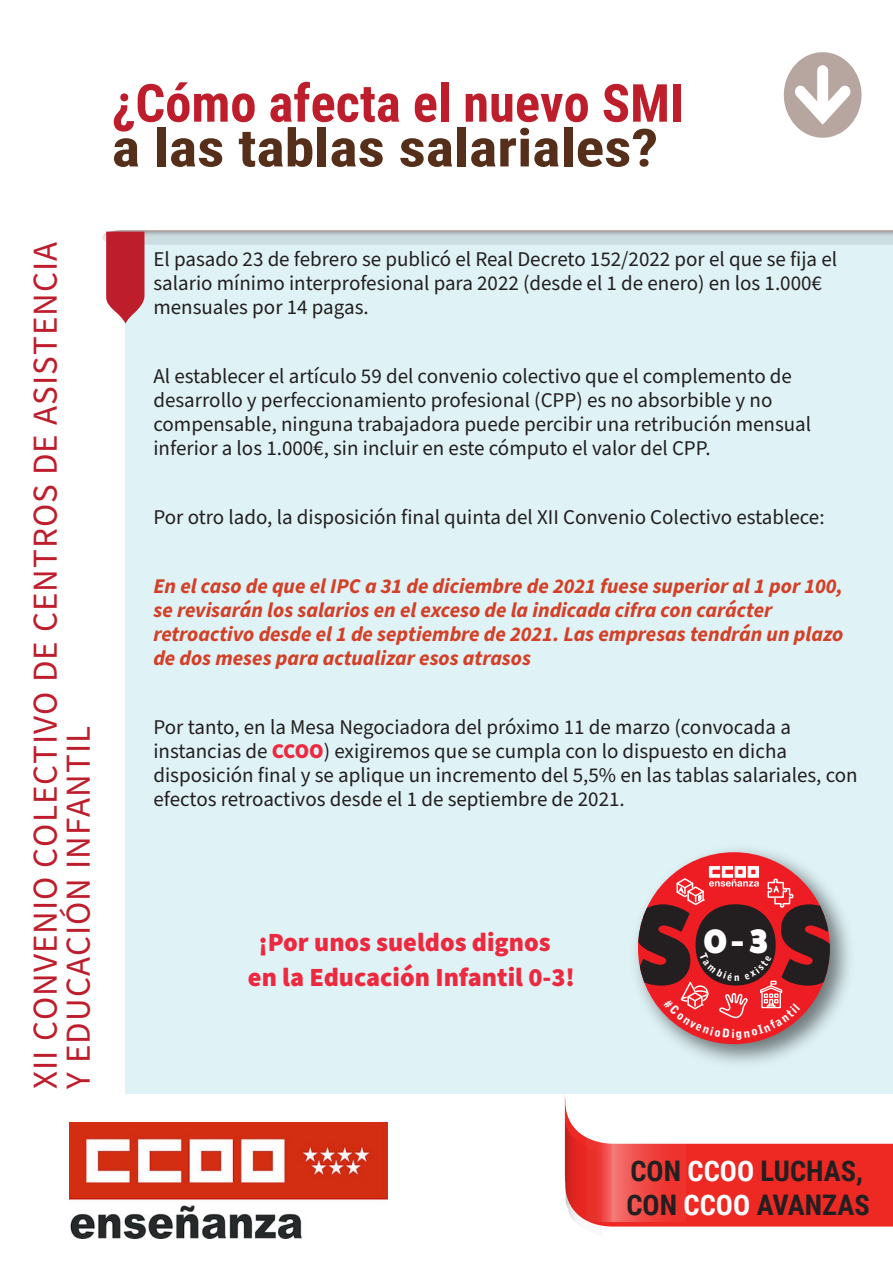
<style>
.page{position:relative;width:893px;height:1263px;background:#fff}
.page>*{position:absolute;margin:0;border:0;box-sizing:border-box;transform-origin:0 0}
.t1{font:800 112.8px "Fat Frank";color:#231f20}
.t2{font:700 52.5px "Roboto Condensed";color:#be1d2c}
.t3{font:700 52.5px "Roboto Condensed";color:#562f1a;scale:1.14 1}
.t4{font:34.95px/33px "Source Sans Pro";letter-spacing:.03em;color:#be1d2c}
.t5{font:800 33.9px "Fat Frank";color:#fff}
.t6{font:700 28.35px/34px "Roboto Condensed";color:#231f20}
.t7{font:900 26.25px/34.5px "Source Sans Pro";color:#ed293f;text-align:center}
.t8{font:21px/24px "Source Sans Pro";color:#231f20}
.t9{font:italic 700 21px/24px "Source Sans Pro";color:#d34027}
.t10{font:6.75px "Myriad Pro";color:#231f20}
.s1{font-weight:900;color:#ed293f}
.s2{color:#fff}
</style>
<div class="page">
<div style="left:602px;top:1143px;width:291px;height:83px;background:#ee2823"></div>
<svg style="left:602px;top:1142px;width:84px;height:80px;background:#f04f4b"></svg>
<svg style="left:565px;top:1097px;width:37px;height:129px"></svg>
<svg style="left:102px;top:230px;width:791px;height:12px;background:#b1aeae"></svg>
<div style="left:125px;top:233px;width:768px;height:861px;background:#dff2f6"></div>
<svg style="left:784px;top:52px;width:77px;height:86px"></svg>
<svg style="left:106px;top:232px;width:38px;height:92px;background:#c43a47"></svg>
<img style="left:635px;top:849px;width:215px;height:215px">
<div style="left:638px;top:852px;width:192px;height:192px;background:#ee1d23;border-radius:50%"></div>
<div style="left:716px;top:922px;width:39px;height:42px;background:#231f20;border-radius:50%"></div>
<svg style="left:767px;top:878px;width:27px;height:30px"></svg>
<svg style="left:674px;top:866px;width:85px;height:39px"></svg>
<img style="left:70px;top:1122px;width:318px;height:117px">
<svg style="left:663px;top:952px;width:137px;height:88px"></svg>
<h2 class="t2" style="left:112px;top:66px;width:574px">¿Cómo afecta el nuevo SMI</h2>
<h2 class="t3" style="left:112px;top:111px;width:481px">a las tablas salariales?</h2>
<h3 class="t4" style="left:30px;top:1089px;width:848px;rotate:-90deg">XII CONVENIO COLECTIVO DE CENTROS DE ASISTENCIA<br>Y EDUCACIÓN INFANTIL</h3>
<p class="t8" style="left:153px;top:247px;width:685px">El pasado 23 de febrero se publicó el Real Decreto 152/2022 por el que se fija el salario mínimo interprofesional para 2022 (desde el 1 de enero) en los 1.000€ mensuales por 14 pagas.</p>
<p class="t8" style="left:153px;top:364px;width:659px">Al establecer el artículo 59 del convenio colectivo que el complemento de desarrollo y perfeccionamiento profesional (CPP) es no absorbible y no compensable, ninguna trabajadora puede percibir una retribución mensual inferior a los 1.000€, sin incluir en este cómputo el valor del CPP.</p>
<p class="t8" style="left:153px;top:505px;width:673px">Por otro lado, la disposición final quinta del XII Convenio Colectivo establece:</p>
<p class="t9" style="left:153px;top:574px;width:691px">En el caso de que el IPC a 31 de diciembre de 2021 fuese superior al 1 por 100, se revisarán los salarios en el exceso de la indicada cifra con carácter retroactivo desde el 1 de septiembre de 2021. Las empresas tendrán un plazo de dos meses para actualizar esos atrasos</p>
<p class="t8" style="left:153px;top:715px;width:706px">Por tanto, en la Mesa Negociadora del próximo 11 de marzo (convocada a instancias de <span class="s1">CCOO</span>) exigiremos que se cumpla con lo dispuesto en dicha disposición final y se aplique un incremento del 5,5% en las tablas salariales, con efectos retroactivos desde el 1 de septiembre de 2021.</p>
<p class="t10" style="left:553px;top:775px;width:38px">Lorem ipsum</p>
<h1 class="t1" style="left:632px;top:882px;width:208px">SOS</h1>
<h3 class="t5" style="left:704px;top:922px;width:65px">0 - 3</h3>
<p class="t7" style="left:248px;top:926px;width:329px">¡Por unos sueldos dignos en la Educación Infantil 0-3!</p>
<h3 class="t6" style="left:626px;top:1153px;width:245px">CON <span class="s2">CCOO</span> LUCHAS,<br>CON <span class="s2">CCOO</span> AVANZAS</h3>
</div>
